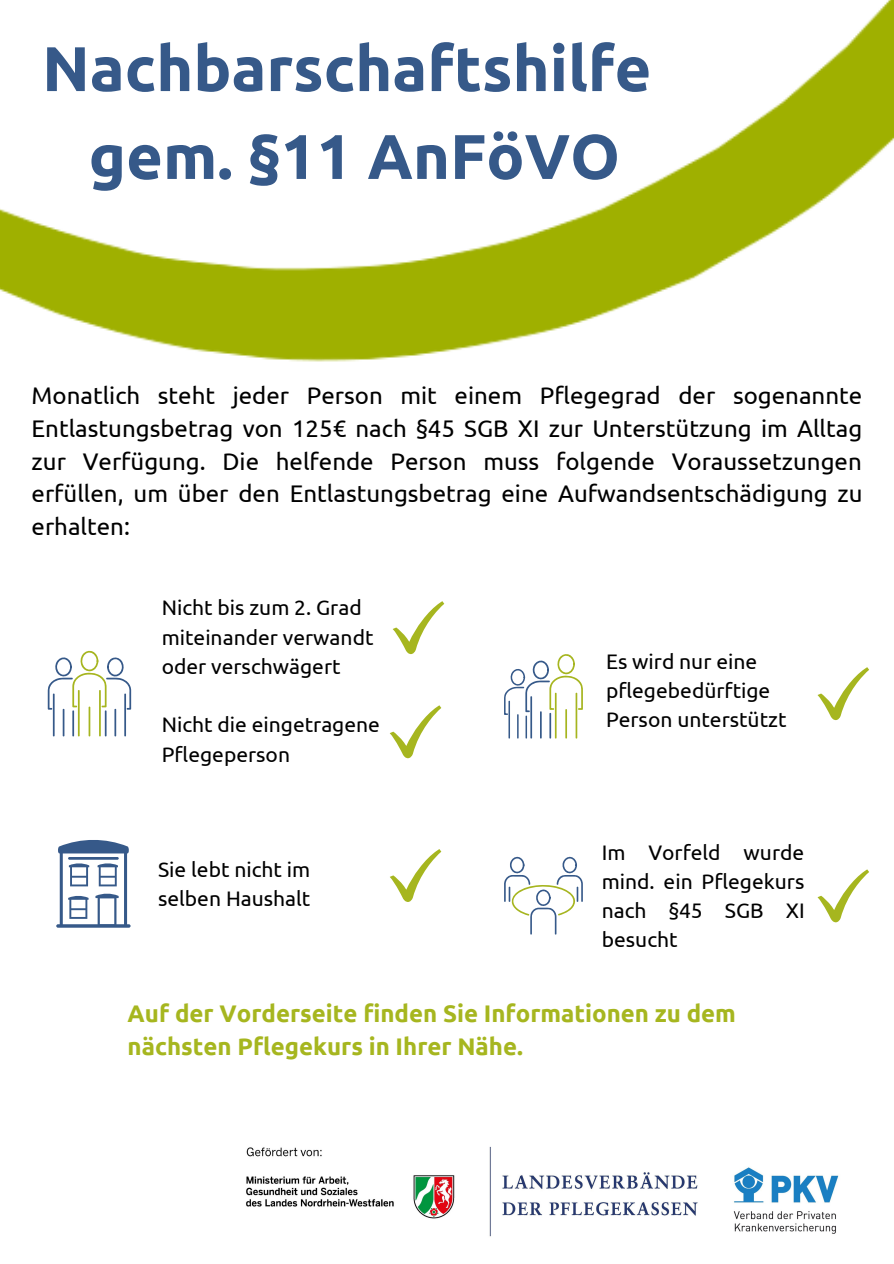
<style>
.page{position:relative;width:894px;height:1264px;background:#fff}
.page>*{position:absolute;margin:0;border:0;box-sizing:border-box;transform-origin:0 0}
.t1{font:700 63px "Ubuntu";color:#365989}
.t2{font:24px/32.7px "Ubuntu";color:#000;text-align:justify}
.t3{font:700 24px/32.7px "Ubuntu";color:#a6b61f}
.t4{font:21px/29.2px "Ubuntu";color:#000}
</style>
<div class="page">
<img style="left:0;top:0;width:893px;height:935px">
<svg style="left:48px;top:651px;width:83px;height:85px"></svg>
<svg style="left:504px;top:654px;width:78px;height:84px"></svg>
<svg style="left:504px;top:856px;width:78px;height:78px"></svg>
<svg style="left:48px;top:833px;width:95px;height:101px"></svg>
<svg style="left:392px;top:601px;width:52px;height:53px"></svg>
<svg style="left:389px;top:705px;width:52px;height:53px"></svg>
<svg style="left:389px;top:849px;width:52px;height:53px"></svg>
<svg style="left:817px;top:869px;width:51px;height:53px"></svg>
<svg style="left:817px;top:667px;width:51px;height:53px"></svg>
<img style="left:246px;top:1146px;width:593px;height:91px">
<p class="t1" style="left:42px;top:32px;width:610px">Nachbarschaftshilfe</p>
<p class="t1" style="left:89px;top:120px;width:532px">gem. §11 AnFöVO</p>
<p class="t2" style="left:32px;top:379px;width:832px">Monatlich steht jeder Person mit einem Pflegegrad der sogenannte Entlastungsbetrag von 125€ nach §45 SGB XI zur Unterstützung im Alltag zur Verfügung. Die helfende Person muss folgende Voraussetzungen erfüllen, um über den Entlastungsbetrag eine Aufwandsentschädigung zu erhalten:</p>
<p class="t4" style="left:162px;top:593px;width:213px">Nicht bis zum 2. Grad miteinander verwandt oder verschwägert</p>
<p class="t4" style="left:162px;top:710px;width:220px">Nicht die eingetragene<br>Pflegeperson</p>
<p class="t4" style="left:158px;top:855px;width:154px">Sie lebt nicht im selben Haushalt</p>
<p class="t4" style="left:605px;top:646px;width:182px">Es wird nur eine pflegebedürftige<br>Person unterstützt</p>
<p class="t4" style="left:601px;top:837px;width:204px;text-align:justify">Im Vorfeld wurde mind. ein Pflegekurs nach §45 SGB XI besucht</p>
<p class="t3" style="left:128px;top:997px;width:609px">Auf der Vorderseite finden Sie Informationen zu dem nächsten Pflegekurs in Ihrer Nähe.</p>
</div>
